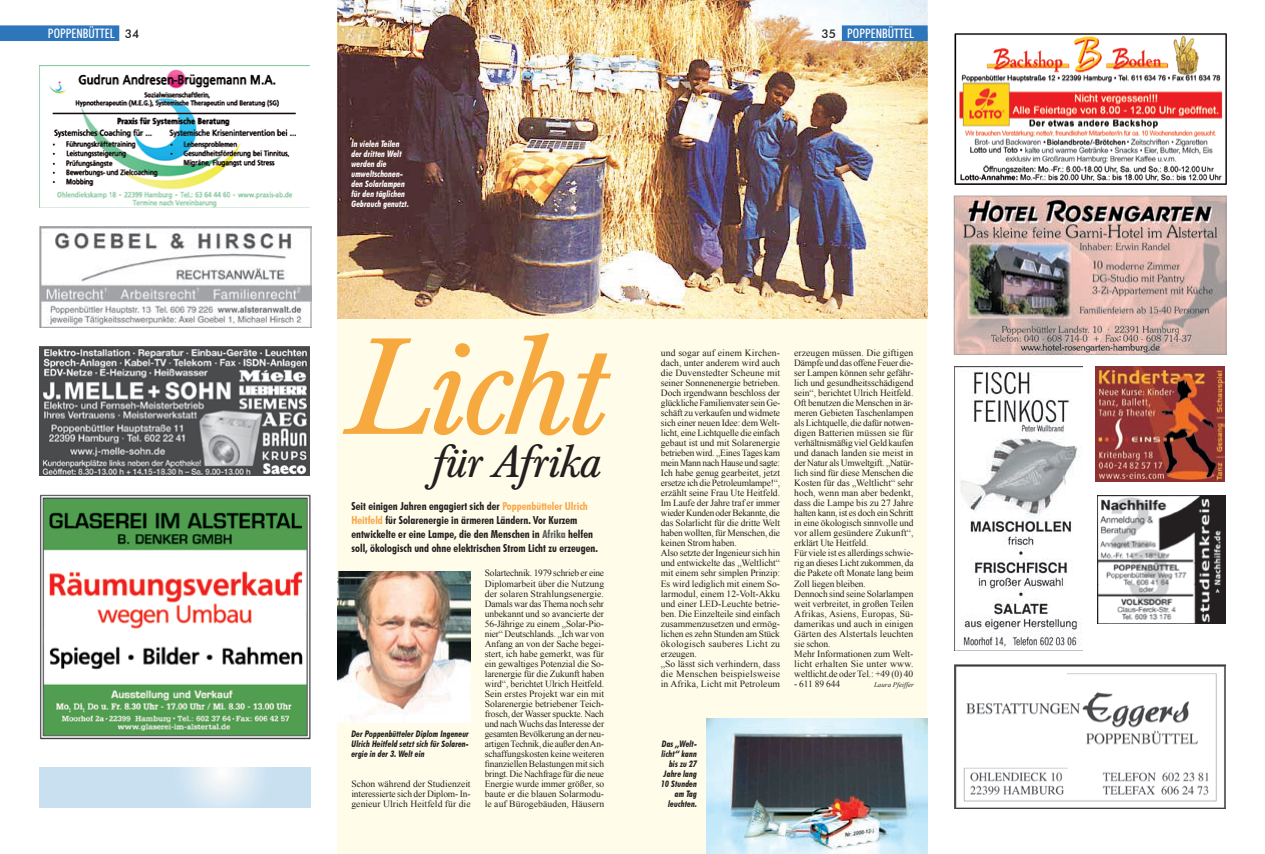
<style>
.page{position:relative;width:1265px;height:854px;background:#fff}
.page>*{position:absolute;margin:0;border:0;box-sizing:border-box;transform-origin:0 0}
.t1{font:italic 135px "Baskerville BE";letter-spacing:-.04em;color:#f6a93e;scale:1.05 1}
.t2{font:italic 44px "Baskerville BE";letter-spacing:-.025em;color:#231f20;scale:1.05 1}
.t3{font:500 condensed 13px "Futura BT";color:#fff}
.t4{font:700 condensed 11px/14px "Futura BT";color:#231f20}
.t5{font:9.5px/10px "Times New Roman";letter-spacing:-.01em;color:#231f20;text-align:justify}
.t6{font:italic 700 condensed 9px/10px "Futura BT";color:#231f20;text-align:justify}
.t7{font:italic 700 condensed 9px/10px "Futura BT";color:#fff}
.t8{font:italic 7px "Times New Roman";color:#231f20}
.s1{font-stretch:normal;font-size:12px;color:#231f20}
.s2{color:#f9a74c}
.s3{color:#5a5a5d}
</style>
<div class="page">
<div style="left:0;top:25px;width:119px;height:16px;background:#2e76bc"></div>
<div style="left:337px;top:0;width:590px;height:853px;background:#fffde9"></div>
<img style="left:40px;top:66px;width:270px;height:142px">
<img style="left:954px;top:33px;width:273px;height:152px">
<img style="left:40px;top:494px;width:271px;height:246px">
<img style="left:40px;top:226px;width:271px;height:101px">
<img style="left:40px;top:346px;width:269px;height:129px">
<img style="left:1095px;top:366px;width:129px;height:115px">
<img style="left:1097px;top:495px;width:128px;height:128px">
<img style="left:337px;top:0;width:590px;height:318px">
<img style="left:706px;top:718px;width:221px;height:135px">
<img style="left:954px;top:366px;width:128px;height:284px">
<img style="left:953px;top:196px;width:273px;height:158px">
<img style="left:954px;top:664px;width:271px;height:143px">
<img style="left:337px;top:571px;width:133px;height:151px">
<svg style="left:841px;top:25px;width:86px;height:16px"></svg>
<h3 class="t3" style="left:48px;top:26px;width:93px">POPPENBÜTTEL <span class="s1">34</span></h3>
<p class="t7" style="left:351px;top:139px;width:59px">In vielen Teilen der dritten Welt werden die umweltschonen&shy;den Solarlampen für den täglichen<br>Gebrauch genutzt.</p>
<h3 class="t3" style="left:821px;top:26px;width:94px"><span class="s1">35</span> POPPENBÜTTEL</h3>
<h1 class="t1" style="left:339px;top:311px;width:249px">Licht</h1>
<h2 class="t2" style="left:430px;top:437px;width:163px">für Afrika</h2>
<p class="t5" style="left:660px;top:347px;width:121px;text-align:left">und sogar auf einem Kirchen&shy;dach, unter anderem wird auch die Duvenstedter Scheune mit seiner Sonnenenergie betrieben.<br>Doch irgendwann beschloss der glückliche Familienvater sein Ge&shy;schäft zu verkaufen und widmete sich einer neuen Idee: dem Welt&shy;licht, eine Lichtquelle die einfach gebaut ist und mit Solarenergie betrieben wird. „Eines Tages kam mein Mann nach Hause und sagte:<br>Ich habe genug gearbeitet, jetzt ersetze ich die Petroleumlampe!“, erzählt seine Frau Ute Heitfeld.<br>Im Laufe der Jahre traf er immer wieder Kunden oder Bekannte, die das Solarlicht für die dritte Welt haben wollten, für Menschen, die keinen Strom haben.<br>Also setzte der Ingenieur sich hin und entwickelte das „Weltlicht“ mit einem sehr simplen Prinzip:<br>Es wird lediglich mit einem So&shy;larmodul, einem 12-Volt-Akku und einer LED-Leuchte betrie&shy;ben. Die Einzelteile sind einfach zusammenzusetzen und ermög&shy;lichen es zehn Stunden am Stück ökologisch sauberes Licht zu erzeugen.<br>„So lässt sich verhindern, dass die Menschen beispielsweise in Afrika, Licht mit Petroleum</p>
<p class="t5" style="left:794px;top:347px;width:121px;text-align:left">erzeugen müssen. Die giftigen<br>Dämpfe und das offene Feuer die&shy;ser Lampen können sehr gefähr&shy;lich und gesundheitsschädigend sein“, berichtet Ulrich Heitfeld.<br>Oft benutzen die Menschen in är&shy;meren Gebieten Taschenlampen als Lichtquelle, die dafür notwen&shy;digen Batterien müssen sie für verhältnismäßig viel Geld kaufen und danach landen sie meist in der Natur als Umweltgift. „Natür&shy;lich sind für diese Menschen die<br>Kosten für das „Weltlicht“ sehr hoch, wenn man aber bedenkt, dass die Lampe bis zu 27 Jahre halten kann, ist es doch ein Schritt in eine ökologisch sinnvolle und vor allem gesündere Zukunft“, erklärt Ute Heitfeld.<br>Für viele ist es allerdings schwie&shy;rig an dieses Licht zukommen, da die Pakete oft Monate lang beim<br>Zoll liegen bleiben.<br>Dennoch sind seine Solarlampen weit verbreitet, in großen Teilen<br>Afrikas, Asiens, Europas, Sü&shy;damerikas und auch in einigen<br>Gärten des Alstertals leuchten sie schon.<br>Mehr Informationen zum Welt&shy;licht erhalten Sie unter www. weltlicht.de oder Tel.: +49 (0) 40</p>
<p class="t4" style="left:351px;top:499px;width:248px">Seit einigen Jahren engagiert sich der <span class="s2">Poppenbütteler Ulrich Heitfeld</span> für Solarenergie in ärmeren Ländern. Vor Kurzem entwickelte er eine Lampe, die den Menschen in <span class="s3">Afrika</span> helfen soll, ökologisch und ohne elektrischen Strom Licht zu erzeugen.</p>
<p class="t5" style="left:485px;top:568px;width:121px">Solartechnik. 1979 schrieb er eine Diplomarbeit über die Nutzung der solaren Strahlungsenergie.<br>Damals war das Thema noch sehr unbekannt und so avancierte der 56-Jährige zu einem „Solar-Pio&shy;nier“ Deutschlands. „Ich war von Anfang an von der Sache begei&shy;stert, ich habe gemerkt, was für ein gewaltiges Potenzial die So&shy;larenergie für die Zukunft haben wird“, berichtet Ulrich Heitfeld.<br>Sein erstes Projekt war ein mit Solarenergie betriebener Teich&shy;frosch, der Wasser spuckte. Nach und nach Wuchs das Interesse der gesamten Bevölkerung an der neu&shy;artigen Technik, die außer den An&shy;schaffungskosten keine weiteren finanziellen Belastungen mit sich bringt. Die Nachfrage für die neue Energie wurde immer größer, so baute er die blauen Solarmodu&shy;le auf Bürogebäuden, Häusern</p>
<p class="t5" style="left:794px;top:678px;width:47px">- 611 89 644</p>
<p class="t8" style="left:874px;top:679px;width:41px">Laura Pfeiffer</p>
<p class="t6" style="left:351px;top:728px;width:119px">Der Poppenbütteler Diplom Ingeneur Ulrich Heitfeld setzt sich für Solaren&shy;ergie in der 3. Welt ein</p>
<p class="t6" style="left:661px;top:738px;width:37px;text-align:right">Das „Welt&shy;licht“ kann bis zu 27<br>Jahre lang<br>10 Stunden am Tag leuchten.</p>
<p class="t5" style="left:351px;top:778px;width:121px">Schon während der Studienzeit interessierte sich der Diplom- In&shy;genieur Ulrich Heitfeld für die</p>
</div>
